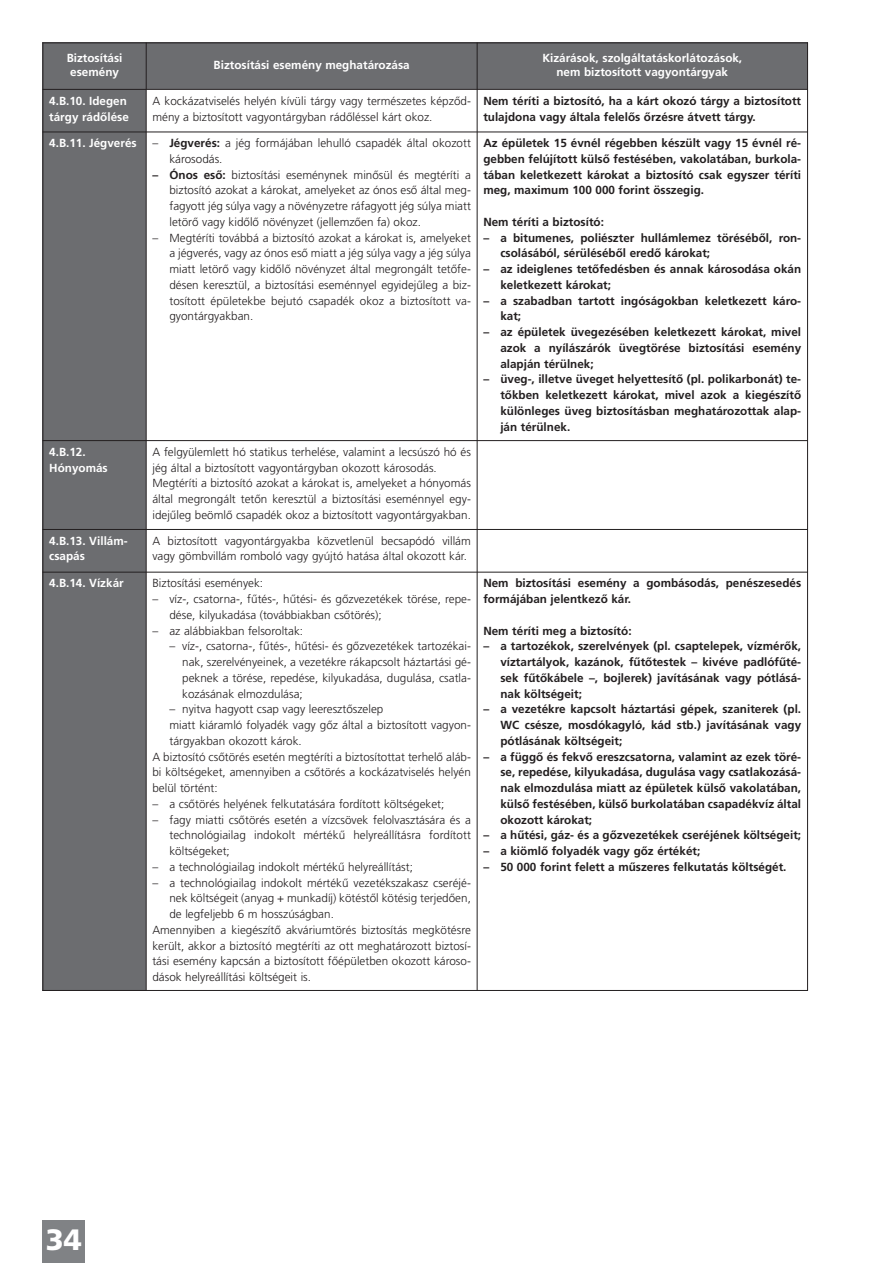
<style>
.page{position:relative;width:893px;height:1263px;background:#fff}
.page>*{position:absolute;margin:0;border:0;box-sizing:border-box;transform-origin:0 0}
.t1{font:700 29.4px "Frutiger M";color:#fff}
.t2{font:11.7px/15.8px "Frutiger M Light";color:#231f20}
.t3{font:11.7px/15.8px "Frutiger M Medium";color:#231f20;text-align:justify}
.t4{font:11.7px/15.8px "Frutiger M Medium";color:#fff}
.s1{font-family:"Frutiger M Medium"}
</style>
<div class="page">
<div style="left:43px;top:1220px;width:42px;height:43px;background:#808285"></div>
<div style="left:43px;top:43px;width:103px;height:46px;background:#6c6d70"></div>
<div style="left:146px;top:43px;width:331px;height:46px;background:#6c6d70"></div>
<div style="left:477px;top:43px;width:331px;height:46px;background:#6c6d70"></div>
<div style="left:43px;top:89px;width:103px;height:43px;background:#6c6d70"></div>
<div style="left:43px;top:132px;width:103px;height:309px;background:#6c6d70"></div>
<div style="left:43px;top:441px;width:103px;height:88px;background:#6c6d70"></div>
<div style="left:43px;top:529px;width:103px;height:43px;background:#6c6d70"></div>
<div style="left:43px;top:572px;width:103px;height:419px;background:#6c6d70"></div>
<hr style="left:43px;top:43px;width:1px;height:948px;background:#231f20">
<hr style="left:146px;top:43px;width:1px;height:948px;background:#231f20">
<hr style="left:477px;top:43px;width:1px;height:948px;background:#231f20">
<hr style="left:807px;top:43px;width:1px;height:948px;background:#231f20">
<hr style="left:43px;top:43px;width:765px;height:1px;background:#231f20">
<hr style="left:43px;top:89px;width:765px;height:1px;background:#231f20">
<hr style="left:43px;top:132px;width:765px;height:1px;background:#231f20">
<hr style="left:43px;top:440px;width:765px;height:1px;background:#231f20">
<hr style="left:43px;top:529px;width:765px;height:1px;background:#231f20">
<hr style="left:43px;top:572px;width:765px;height:1px;background:#231f20">
<hr style="left:43px;top:990px;width:765px;height:1px;background:#231f20">
<p class="t4" style="left:67px;top:52px;width:57px;line-height:14.1px;text-align:center">Biztosítási esemény</p>
<p class="t4" style="left:214px;top:58px;width:198px">Biztosítási esemény meghatározása</p>
<p class="t4" style="left:542px;top:52px;width:201px;line-height:14.1px;text-align:center">Kizárások, szolgáltatáskorlátozások, nem biztosított vagyontárgyak</p>
<p class="t4" style="left:49px;top:94px;width:81px">4.B.10. Idegen tárgy rádőlése</p>
<p class="t2" style="left:152px;top:94px;width:320px">A kockázatviselés helyén kívüli tárgy vagy természetes képződ&shy;mény a biztosított vagyontárgyban rádőléssel kárt okoz.</p>
<p class="t3" style="left:483px;top:94px;width:319px">Nem téríti a biztosító, ha a kárt okozó tárgy a biztosított tulajdona vagy általa felelős őrzésre átvett tárgy.</p>
<p class="t4" style="left:49px;top:136px;width:89px">4.B.11. Jégverés</p>
<p class="t2" style="left:169px;top:136px;width:303px;text-indent:-17px">– <span class="s1">Jégverés:</span> a jég formájában lehulló csapadék által okozott károsodás.</p>
<p class="t2" style="left:169px;top:168px;width:303px;text-align:justify;text-indent:-17px"><span class="s1">– Ónos eső:</span> biztosítási eseménynek minősül és megtéríti a biztosító azokat a károkat, amelyeket az ónos eső által meg&shy;fagyott jég súlya vagy a növényzetre ráfagyott jég súlya miatt letörő vagy kidőlő növényzet (jellemzően fa) okoz.</p>
<p class="t2" style="left:169px;top:231px;width:303px;text-align:justify;text-indent:-17px">– Megtéríti továbbá a biztosító azokat a károkat is, amelyeket a jégverés, vagy az ónos eső miatt a jég súlya vagy a jég súlya miatt letörő vagy kidőlő növényzet által megrongált tetőfe&shy;désen keresztül, a biztosítási eseménnyel egyidejűleg a biz&shy;tosított épületekbe bejutó csapadék okoz a biztosított va&shy;gyontárgyakban.</p>
<p class="t3" style="left:483px;top:136px;width:319px">Az épületek 15 évnél régebben készült vagy 15 évnél ré&shy;gebben felújított külső festésében, vakolatában, burkola&shy;tában keletkezett károkat a biztosító csak egyszer téríti meg, maximum 100 000 forint összegig.</p>
<p class="t3" style="left:483px;top:215px;width:122px">Nem téríti a biztosító:</p>
<p class="t3" style="left:500px;top:231px;width:302px;text-indent:-17px">– a bitumenes, poliészter hullámlemez töréséből, ron&shy;csolásából, sérüléséből eredő károkat;</p>
<p class="t3" style="left:500px;top:262px;width:302px;text-indent:-17px">– az ideiglenes tetőfedésben és annak károsodása okán keletkezett károkat;</p>
<p class="t3" style="left:500px;top:294px;width:302px;text-indent:-17px">– a szabadban tartott ingóságokban keletkezett káro&shy;kat;</p>
<p class="t3" style="left:500px;top:325px;width:302px;text-indent:-17px">– az épületek üvegezésében keletkezett károkat, mivel azok a nyílászárók üvegtörése biztosítási esemény alapján térülnek;</p>
<p class="t3" style="left:500px;top:372px;width:302px;text-indent:-17px">– üveg-, illetve üveget helyettesítő (pl. polikarbonát) te&shy;tőkben keletkezett károkat, mivel azok a kiegészítő különleges üveg biztosításban meghatározottak alap&shy;ján térülnek.</p>
<p class="t4" style="left:49px;top:445px;width:60px">4.B.12.<br>Hónyomás</p>
<p class="t2" style="left:152px;top:445px;width:320px">A felgyülemlett hó statikus terhelése, valamint a lecsúszó hó és jég által a biztosított vagyontárgyban okozott károsodás.<br>Megtéríti a biztosító azokat a károkat is, amelyeket a hónyomás által megrongált tetőn keresztül a biztosítási eseménnyel egy&shy;idejűleg beömlő csapadék okoz a biztosított vagyontárgyakban.</p>
<p class="t4" style="left:49px;top:534px;width:80px">4.B.13. Villám&shy;csapás</p>
<p class="t2" style="left:152px;top:534px;width:320px">A biztosított vagyontárgyakba közvetlenül becsapódó villám vagy gömbvillám romboló vagy gyújtó hatása által okozott kár.</p>
<p class="t4" style="left:49px;top:576px;width:76px">4.B.14. Vízkár</p>
<p class="t2" style="left:152px;top:576px;width:112px">Biztosítási események:</p>
<p class="t2" style="left:169px;top:592px;width:303px;text-indent:-17px">– víz-, csatorna-, fűtés-, hűtési- és gőzvezetékek törése, repe&shy;dése, kilyukadása (továbbiakban csőtörés);</p>
<p class="t2" style="left:152px;top:624px;width:152px">– az alábbiakban felsoroltak:</p>
<p class="t2" style="left:182px;top:639px;width:290px;text-align:justify;text-indent:-13px">– víz-, csatorna-, fűtés-, hűtési- és gőzvezetékek tartozékai&shy;nak, szerelvényeinek, a vezetékre rákapcsolt háztartási gé&shy;peknek a törése, repedése, kilyukadása, dugulása, csatla&shy;kozásának elmozdulása;</p>
<p class="t2" style="left:169px;top:702px;width:215px">– nyitva hagyott csap vagy leeresztőszelep</p>
<p class="t2" style="left:169px;top:718px;width:303px">miatt kiáramló folyadék vagy gőz által a biztosított vagyon-</p>
<p class="t2" style="left:169px;top:734px;width:134px">tárgyakban okozott károk.</p>
<p class="t2" style="left:152px;top:750px;width:320px">A biztosító csőtörés esetén megtéríti a biztosítottat terhelő aláb-</p>
<p class="t2" style="left:152px;top:765px;width:320px">bi költségeket, amennyiben a csőtörés a kockázatviselés helyén</p>
<p class="t2" style="left:152px;top:781px;width:67px">belül történt:</p>
<p class="t2" style="left:152px;top:797px;width:294px">– a csőtörés helyének felkutatására fordított költségeket;</p>
<p class="t2" style="left:169px;top:813px;width:303px;text-align:justify;text-indent:-17px">– fagy miatti csőtörés esetén a vízcsövek felolvasztására és a technológiailag indokolt mértékű helyreállításra fordított költségeket;</p>
<p class="t2" style="left:152px;top:860px;width:262px">– a technológiailag indokolt mértékű helyreállítást;</p>
<p class="t2" style="left:152px;top:876px;width:320px">– a technológiailag indokolt mértékű vezetékszakasz cseréjé-</p>
<p class="t2" style="left:169px;top:891px;width:303px">nek költségeit (anyag + munkadíj) kötéstől kötésig terjedően,</p>
<p class="t2" style="left:169px;top:907px;width:166px">de legfeljebb 6 m hosszúságban.</p>
<p class="t2" style="left:152px;top:923px;width:320px">Amennyiben a kiegészítő akváriumtörés biztosítás megkötésre</p>
<p class="t2" style="left:152px;top:939px;width:320px">került, akkor a biztosító megtéríti az ott meghatározott biztosí-</p>
<p class="t2" style="left:152px;top:954px;width:320px">tási esemény kapcsán a biztosított főépületben okozott károso-</p>
<p class="t2" style="left:152px;top:970px;width:160px">dások helyreállítási költségeit is.</p>
<p class="t3" style="left:483px;top:576px;width:319px">Nem biztosítási esemény a gombásodás, penészesedés formájában jelentkező kár.</p>
<p class="t3" style="left:483px;top:624px;width:150px">Nem téríti meg a biztosító:</p>
<p class="t3" style="left:500px;top:639px;width:302px;text-indent:-17px">– a tartozékok, szerelvények (pl. csaptelepek, vízmérők, víztartályok, kazánok, fűtőtestek – kivéve padlófűté&shy;sek fűtőkábele –, bojlerek) javításának vagy pótlásá&shy;nak költségeit;</p>
<p class="t3" style="left:500px;top:702px;width:302px;text-indent:-17px">– a vezetékre kapcsolt háztartási gépek, szaniterek (pl.<br>WC csésze, mosdókagyló, kád stb.) javításának vagy pótlásának költségeit;</p>
<p class="t3" style="left:500px;top:750px;width:302px;text-indent:-17px">– a függő és fekvő ereszcsatorna, valamint az ezek töré&shy;se, repedése, kilyukadása, dugulása vagy csatlakozásá&shy;nak elmozdulása miatt az épületek külső vakolatában, külső festésében, külső burkolatában csapadékvíz által okozott károkat;</p>
<p class="t3" style="left:483px;top:828px;width:319px">– a hűtési, gáz- és a gőzvezetékek cseréjének költségeit;</p>
<p class="t3" style="left:483px;top:844px;width:218px">– a kiömlő folyadék vagy gőz értékét;</p>
<p class="t3" style="left:483px;top:860px;width:305px">– 50 000 forint felett a műszeres felkutatás költségét.</p>
<h1 class="t1" style="left:46px;top:1227px;width:38px">34</h1>
</div>
